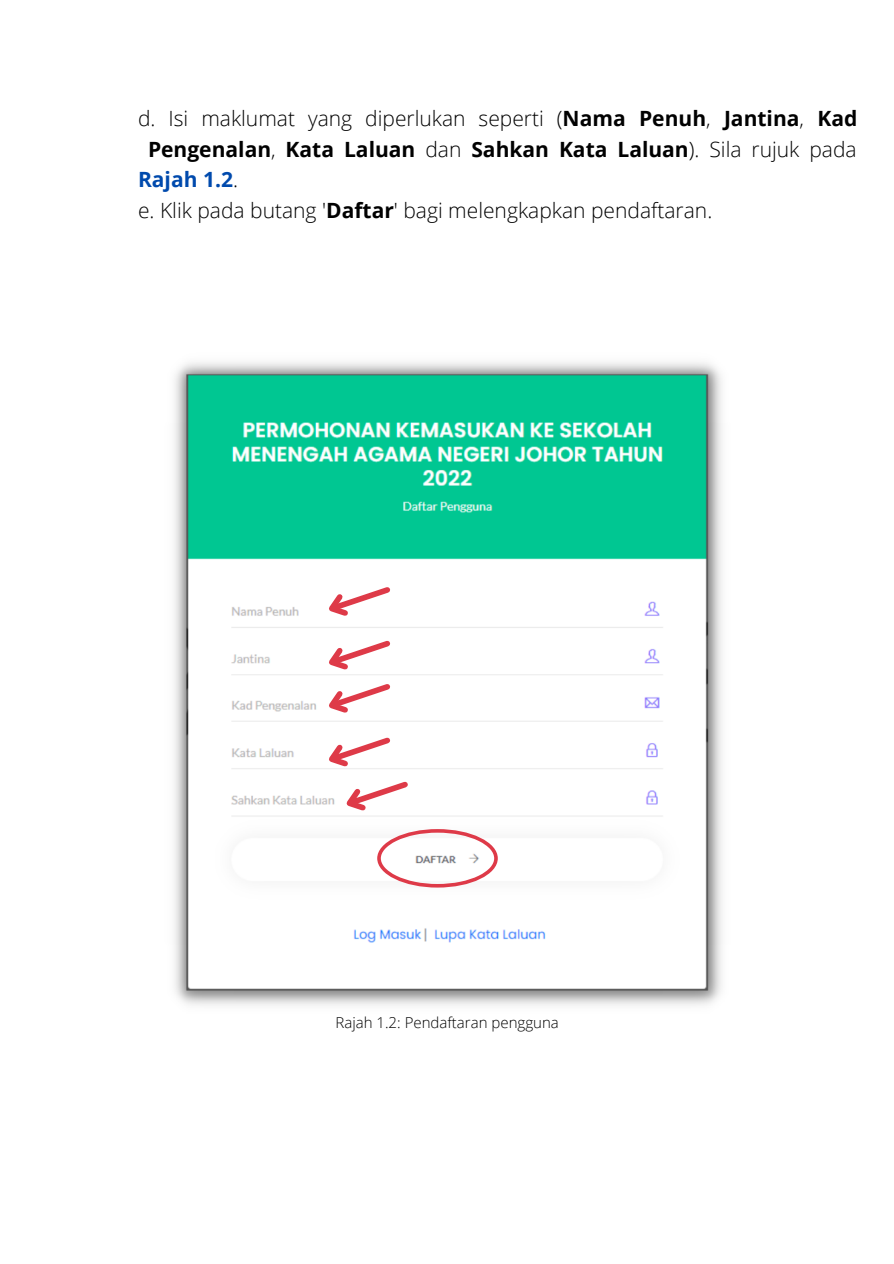
<style>
.page{position:relative;width:894px;height:1264px;background:#fff}
.page>*{position:absolute;margin:0;border:0;box-sizing:border-box;transform-origin:0 0}
.t1{font:300 21px "Open Sans";color:#010101}
.t2{font:700 21px "Open Sans";color:#010101}
.t3{font:700 21px "Open Sans";color:#004aad}
.t4{font:300 15px "Open Sans";color:#000}
.s1{font-weight:700}
.s2{font-weight:300}
.s3{font-weight:300;color:#010101}
</style>
<div class="page">
<img style="left:174px;top:362px;width:548px;height:644px">
<svg style="left:377px;top:829px;width:120px;height:58px"></svg>
<svg style="left:317px;top:583px;width:77px;height:44px"></svg>
<svg style="left:317px;top:636px;width:77px;height:88px"></svg>
<svg style="left:317px;top:733px;width:95px;height:88px"></svg>
<p class="t1" style="left:138px;top:104px;width:720px">d. Isi maklumat yang diperlukan seperti (<span class="s1">Nama Penuh</span>, <span class="s1">Jantina</span>, <span class="s1">Kad</span></p>
<p class="t2" style="left:148px;top:134px;width:710px">Pengenalan<span class="s2">,</span> Kata Laluan <span class="s2">dan</span> Sahkan Kata Laluan<span class="s2">). Sila rujuk pada</span></p>
<p class="t3" style="left:138px;top:165px;width:101px">Rajah 1.2<span class="s3">.</span></p>
<p class="t1" style="left:138px;top:195px;width:575px">e. Klik pada butang '<span class="s1">Daftar</span>' bagi melengkapkan pendaftaran.</p>
<p class="t4" style="left:335px;top:1012px;width:225px">Rajah 1.2: Pendaftaran pengguna</p>
</div>
